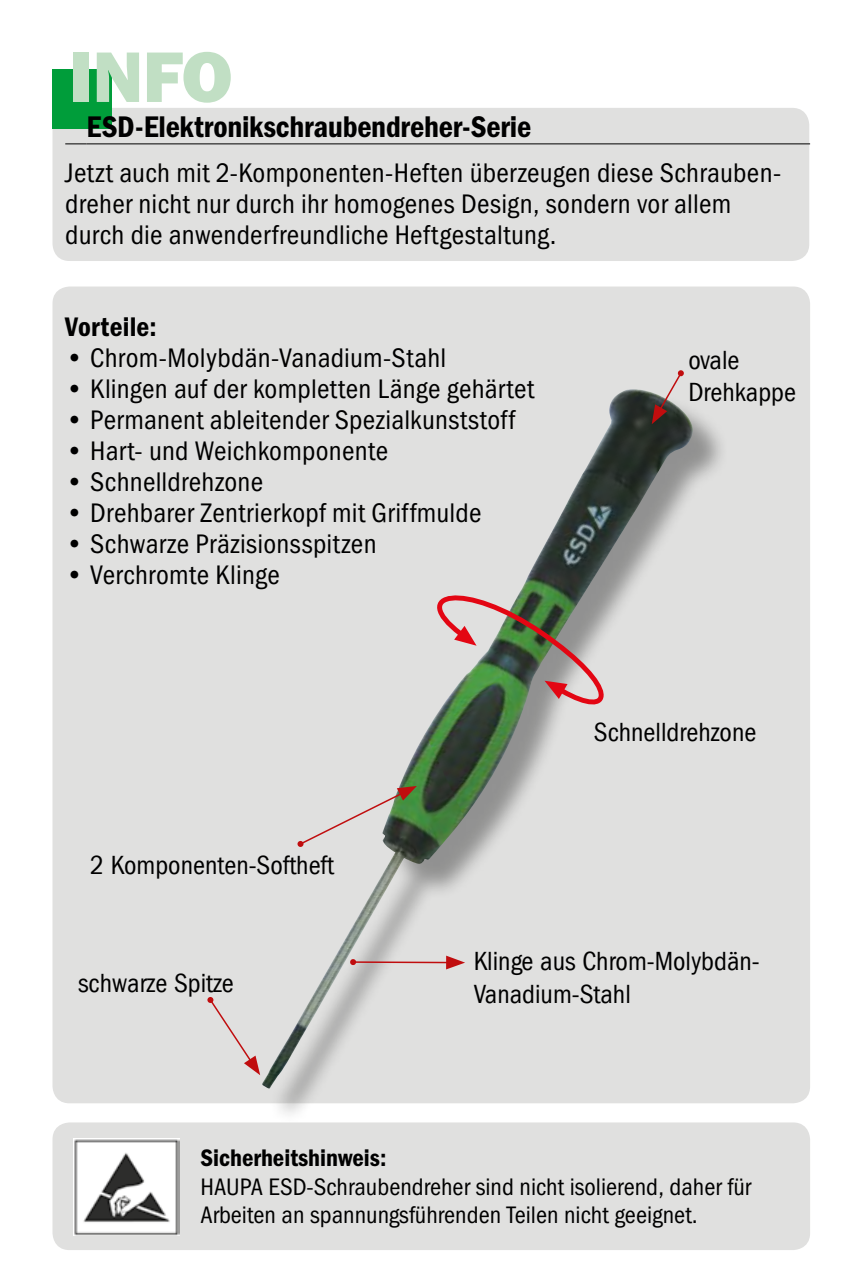
<style>
.page{position:relative;width:853px;height:1275px;background:#fff}
.page>*{position:absolute;margin:0;border:0;box-sizing:border-box;transform-origin:0 0}
.t1{font:800 72px "Franklin Gothic LT Com";color:#c1dfc4}
.t2{font:30px "Franklin Gothic Demi Cond ITC";letter-spacing:-.01em;color:#000}
.t3{font:27px/30.9px "Franklin Gothic Book Cond ITC";letter-spacing:.01em;color:#000}
.t4{font:condensed 27px/32.4px "Franklin Gothic LT Com";color:#000}
.t5{font:27px "Franklin Gothic Demi Cond ITC";letter-spacing:.01em;color:#000}
.t6{font:24px/28.8px "Franklin Gothic Book Cond ITC";color:#000}
.t7{font:24px "Franklin Gothic Demi Cond ITC";color:#000}
</style>
<div class="page">
<div style="left:52px;top:286px;width:757px;height:817px;background:#e0e0df;border-radius:17px"></div>
<div style="left:268px;top:395px;width:461px;height:729px;background:#000;opacity:.35"></div>
<img style="left:262px;top:389px;width:436px;height:699px">
<svg style="left:434px;top:579px;width:194px;height:141px"></svg>
<div style="left:52px;top:1122px;width:757px;height:127px;background:#e0e0df;border-radius:17px"></div>
<img style="left:74px;top:1138px;width:106px;height:97px">
<svg style="left:298px;top:786px;width:118px;height:60px"></svg>
<svg style="left:207px;top:997px;width:53px;height:78px"></svg>
<hr style="left:353px;top:961px;width:97px;height:2px;background:#c00d0e">
<svg style="left:349px;top:958px;width:7px;height:7px"></svg>
<svg style="left:446px;top:955px;width:19px;height:14px"></svg>
<svg style="left:651px;top:370px;width:32px;height:54px"></svg>
<div style="left:52px;top:108px;width:756px;height:153px;background:#e0e0df;border-radius:17px"></div>
<div style="left:52px;top:70px;width:60px;height:59px;background:#009d3a"></div>
<svg style="left:65px;top:143px;width:21px;height:1px"></svg>
<hr style="left:86px;top:143px;width:723px;height:1px;background:#000">
<h1 class="t1" style="left:69px;top:35px;width:164px">INFO</h1>
<p class="t2" style="left:86px;top:109px;width:446px">ESD-Elektronikschraubendreher-Serie</p>
<p class="t3" style="left:65px;top:157px;width:717px">Jetzt auch mit 2-Komponenten-Heften überzeugen diese Schrauben&shy;dreher nicht nur durch ihr homogenes Design, sondern vor allem durch die anwenderfreundliche Heftgestaltung.</p>
<p class="t5" style="left:65px;top:311px;width:93px">Vorteile:</p>
<p class="t3" style="left:65px;top:343px;width:382px">• Chrom-Molybdän-Vanadium-Stahl</p>
<p class="t3" style="left:65px;top:374px;width:470px">• Klingen auf der kompletten Länge gehärtet</p>
<p class="t3" style="left:65px;top:404px;width:451px">• Permanent ableitender Spezialkunststoff</p>
<p class="t3" style="left:65px;top:435px;width:324px">• Hart- und Weichkomponente</p>
<p class="t3" style="left:65px;top:466px;width:199px">• Schnelldrehzone</p>
<p class="t3" style="left:65px;top:497px;width:417px">• Drehbarer Zentrierkopf mit Griffmulde</p>
<p class="t3" style="left:65px;top:528px;width:313px">• Schwarze Präzisionsspitzen</p>
<p class="t3" style="left:65px;top:559px;width:216px">• Verchromte Klinge</p>
<p class="t4" style="left:90px;top:849px;width:245px">2 Komponenten-Softheft</p>
<p class="t4" style="left:688px;top:344px;width:109px">ovale<br>Drehkappe</p>
<p class="t4" style="left:593px;top:716px;width:164px">Schnelldrehzone</p>
<p class="t4" style="left:78px;top:967px;width:157px">schwarze Spitze</p>
<p class="t4" style="left:473px;top:945px;width:287px">Klinge aus Chrom-Molybdän-<br>Vanadium-Stahl</p>
<p class="t7" style="left:200px;top:1143px;width:187px">Sicherheitshinweis:</p>
<p class="t6" style="left:200px;top:1172px;width:552px">HAUPA ESD-Schraubendreher sind nicht isolierend, daher für<br>Arbeiten an spannungsführenden Teilen nicht geeignet.</p>
</div>
